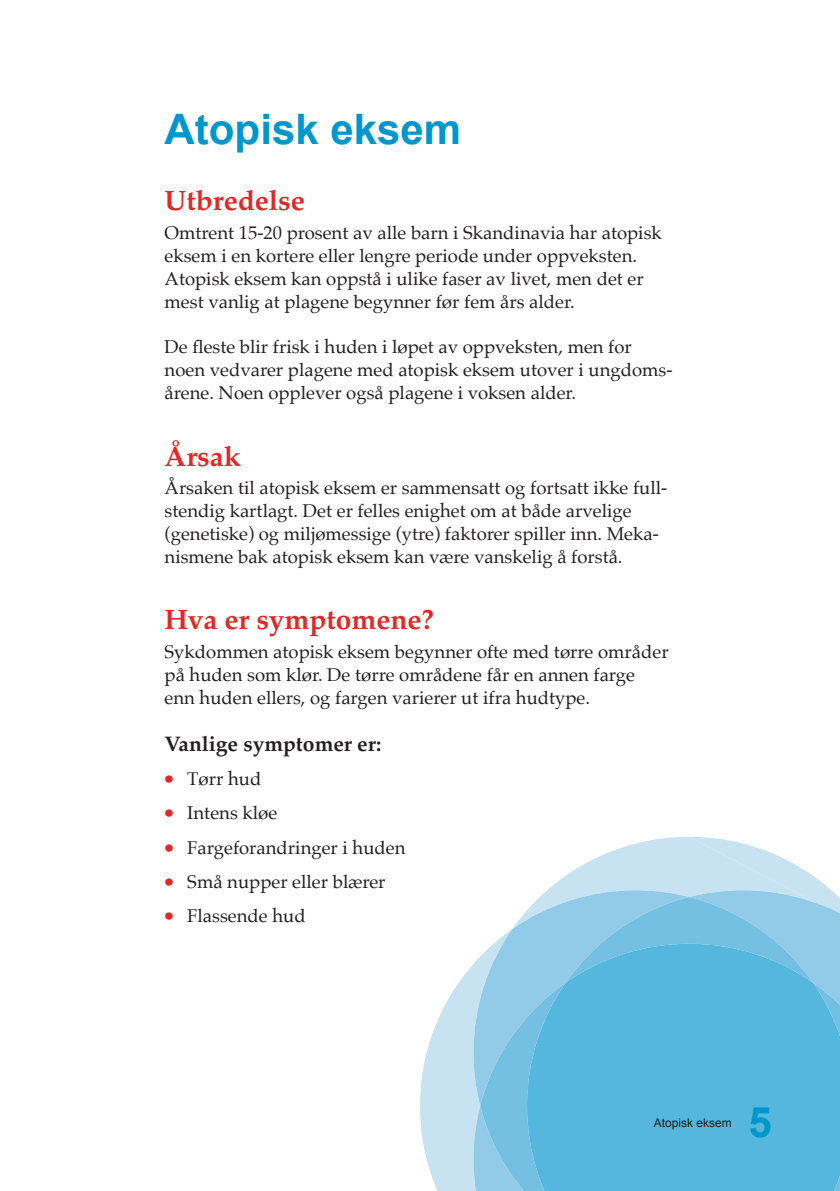
<style>
.page{position:relative;width:840px;height:1191px;background:#fff}
.page>*{position:absolute;margin:0;border:0;box-sizing:border-box;transform-origin:0 0}
.t1{font:700 42px "Arial";color:#0097cd}
.t2{font:700 28px "Palatino";color:#e42625}
.t3{font:700 21px "Palatino";color:#231f20}
.t4{font:18.4px/23px "Palatino";color:#231f20}
.t5{font:12px "Arial";color:#231f20}
.s1{font-family:"Arial";font-weight:700;font-size:26px;color:#e42625}
</style>
<div class="page">
<svg style="left:420px;top:837px;width:419px;height:354px"></svg>
<svg style="left:526px;top:943px;width:313px;height:248px;background:#5ab8de"></svg>
<h1 class="t1" style="left:164px;top:102px;width:298px">Atopisk eksem</h1>
<h2 class="t2" style="left:164px;top:177px;width:141px">Utbredelse</h2>
<p class="t4" style="left:164px;top:221px;width:498px">Omtrent 15-20 prosent av alle barn i Skandinavia har atopisk eksem i en kortere eller lengre periode under oppveksten.<br>Atopisk eksem kan oppstå i ulike faser av livet, men det er mest vanlig at plagene begynner før fem års alder.</p>
<p class="t4" style="left:164px;top:335px;width:509px">De fleste blir frisk i huden i løpet av oppveksten, men for noen vedvarer plagene med atopisk eksem utover i ungdoms&shy;årene. Noen opplever også plagene i voksen alder.</p>
<h2 class="t2" style="left:164px;top:432px;width:78px">Årsak</h2>
<p class="t4" style="left:164px;top:476px;width:504px">Årsaken til atopisk eksem er sammensatt og fortsatt ikke full&shy;stendig kartlagt. Det er felles enighet om at både arvelige (genetiske) og miljømessige (ytre) faktorer spiller inn. Meka&shy;nismene bak atopisk eksem kan være vanskelig å forstå.</p>
<h2 class="t2" style="left:164px;top:596px;width:271px">Hva er symptomene?</h2>
<p class="t4" style="left:164px;top:640px;width:505px">Sykdommen atopisk eksem begynner ofte med tørre områder på huden som klør. De tørre områdene får en annen farge enn huden ellers, og fargen varierer ut ifra hudtype.</p>
<p class="t3" style="left:164px;top:725px;width:218px">Vanlige symptomer er:</p>
<p class="t4" style="left:164px;top:767px;width:98px"><span class="s1">•</span> Tørr hud</p>
<p class="t4" style="left:164px;top:801px;width:114px"><span class="s1">•</span> Intens kløe</p>
<p class="t4" style="left:164px;top:836px;width:242px"><span class="s1">•</span> Fargeforandringer i huden</p>
<p class="t4" style="left:164px;top:870px;width:222px"><span class="s1">•</span> Små nupper eller blærer</p>
<p class="t4" style="left:164px;top:904px;width:142px"><span class="s1">•</span> Flassende hud</p>
<p class="t5" style="left:653px;top:1114px;width:80px">Atopisk eksem</p>
<h1 class="t1" style="left:748px;top:1094px;width:25px">5</h1>
</div>
